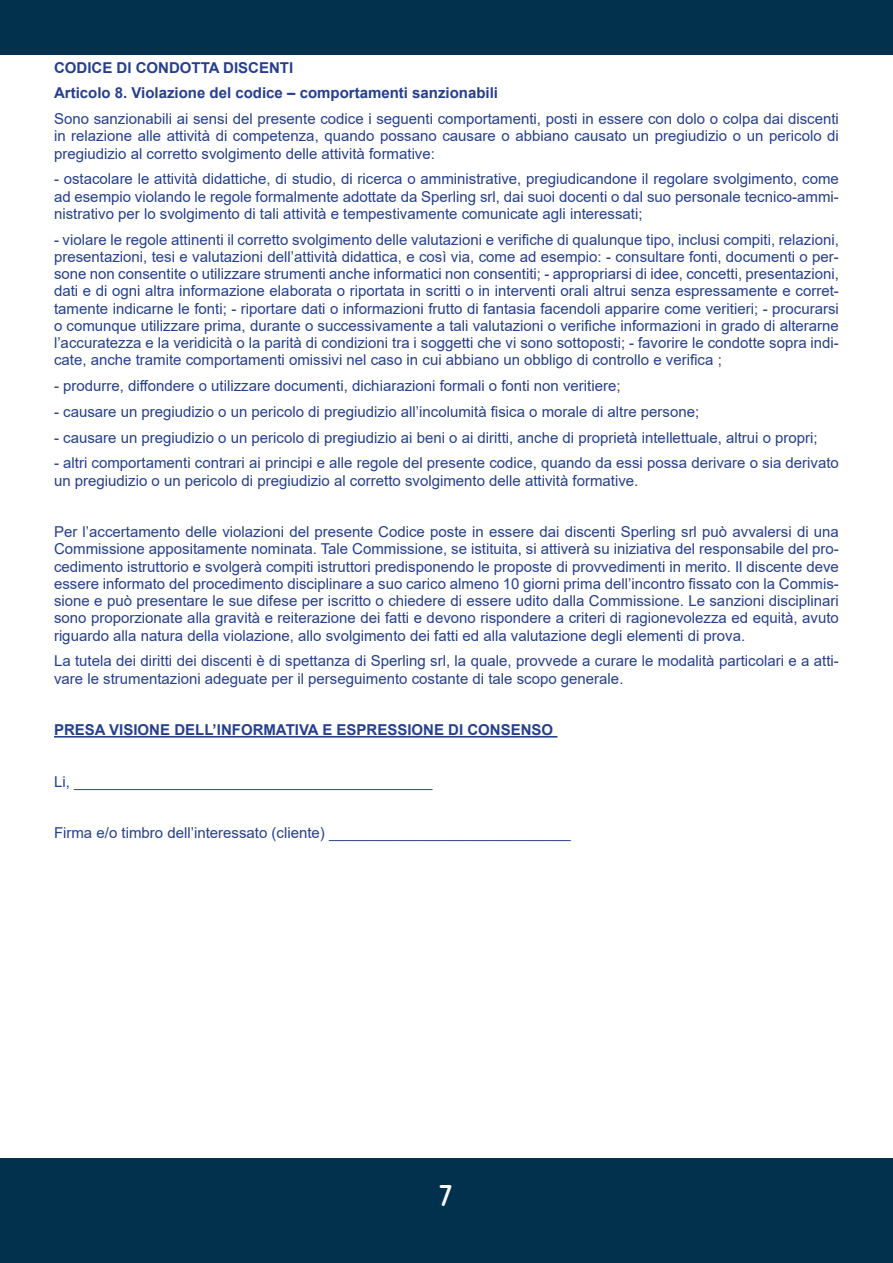
<style>
.page{position:relative;width:893px;height:1263px;background:#fff}
.page>*{position:absolute;margin:0;border:0;box-sizing:border-box;transform-origin:0 0}
.t1{font:30px "Matias";color:#fff}
.t2{font:15px/17.2px "Arial";color:#253f8e;text-align:justify}
.t3{font:700 15px "Arial";color:#253f8e}
</style>
<div class="page">
<div style="left:0;top:0;width:893px;height:54px;background:#02314d"></div>
<div style="left:0;top:1159px;width:893px;height:104px;background:#02314d"></div>
<hr style="left:54px;top:736px;width:503px;height:2px;background:#253f8e">
<p class="t3" style="left:54px;top:57px;width:241px">CODICE DI CONDOTTA DISCENTI</p>
<p class="t3" style="left:54px;top:82px;width:446px">Articolo 8. Violazione del codice – comportamenti sanzionabili</p>
<p class="t2" style="left:54px;top:110px;width:786px">Sono sanzionabili ai sensi del presente codice i seguenti comportamenti, posti in essere con dolo o colpa dai discenti in relazione alle attività di competenza, quando possano causare o abbiano causato un pregiudizio o un pericolo di pregiudizio al corretto svolgimento delle attività formative:</p>
<p class="t2" style="left:54px;top:170px;width:786px">- ostacolare le attività didattiche, di studio, di ricerca o amministrative, pregiudicandone il regolare svolgimento, come ad esempio violando le regole formalmente adottate da Sperling srl, dai suoi docenti o dal suo personale tecnico-ammi&shy;nistrativo per lo svolgimento di tali attività e tempestivamente comunicate agli interessati;</p>
<p class="t2" style="left:54px;top:231px;width:786px">- violare le regole attinenti il corretto svolgimento delle valutazioni e verifiche di qualunque tipo, inclusi compiti, relazioni, presentazioni, tesi e valutazioni dell’attività didattica, e così via, come ad esempio: - consultare fonti, documenti o per&shy;sone non consentite o utilizzare strumenti anche informatici non consentiti; - appropriarsi di idee, concetti, presentazioni, dati e di ogni altra informazione elaborata o riportata in scritti o in interventi orali altrui senza espressamente e corret&shy;tamente indicarne le fonti; - riportare dati o informazioni frutto di fantasia facendoli apparire come veritieri; - procurarsi o comunque utilizzare prima, durante o successivamente a tali valutazioni o verifiche informazioni in grado di alterarne l’accuratezza e la veridicità o la parità di condizioni tra i soggetti che vi sono sottoposti; - favorire le condotte sopra indi&shy;cate, anche tramite comportamenti omissivi nel caso in cui abbiano un obbligo di controllo e verifica ;</p>
<p class="t2" style="left:54px;top:377px;width:568px">- produrre, diffondere o utilizzare documenti, dichiarazioni formali o fonti non veritiere;</p>
<p class="t2" style="left:54px;top:403px;width:647px">- causare un pregiudizio o un pericolo di pregiudizio all’incolumità fisica o morale di altre persone;</p>
<p class="t2" style="left:54px;top:429px;width:765px">- causare un pregiudizio o un pericolo di pregiudizio ai beni o ai diritti, anche di proprietà intellettuale, altrui o propri;</p>
<p class="t2" style="left:54px;top:454px;width:786px">- altri comportamenti contrari ai principi e alle regole del presente codice, quando da essi possa derivare o sia derivato un pregiudizio o un pericolo di pregiudizio al corretto svolgimento delle attività formative.</p>
<p class="t2" style="left:54px;top:523px;width:786px">Per l’accertamento delle violazioni del presente Codice poste in essere dai discenti Sperling srl può avvalersi di una Commissione appositamente nominata. Tale Commissione, se istituita, si attiverà su iniziativa del responsabile del pro&shy;cedimento istruttorio e svolgerà compiti istruttori predisponendo le proposte di provvedimenti in merito. Il discente deve essere informato del procedimento disciplinare a suo carico almeno 10 giorni prima dell’incontro fissato con la Commis&shy;sione e può presentare le sue difese per iscritto o chiedere di essere udito dalla Commissione. Le sanzioni disciplinari sono proporzionate alla gravità e reiterazione dei fatti e devono rispondere a criteri di ragionevolezza ed equità, avuto riguardo alla natura della violazione, allo svolgimento dei fatti ed alla valutazione degli elementi di prova.</p>
<p class="t2" style="left:54px;top:652px;width:786px">La tutela dei diritti dei discenti è di spettanza di Sperling srl, la quale, provvede a curare le modalità particolari e a atti&shy;vare le strumentazioni adeguate per il perseguimento costante di tale scopo generale.</p>
<p class="t3" style="left:54px;top:719px;width:501px">PRESA VISIONE DELL’INFORMATIVA E ESPRESSIONE DI CONSENSO</p>
<p class="t2" style="left:54px;top:773px;width:380px">Li, ___________________________________________</p>
<p class="t2" style="left:54px;top:824px;width:518px">Firma e/o timbro dell’interessato (cliente) _____________________________</p>
<h1 class="t1" style="left:440px;top:1176px;width:13px">7</h1>
</div>
